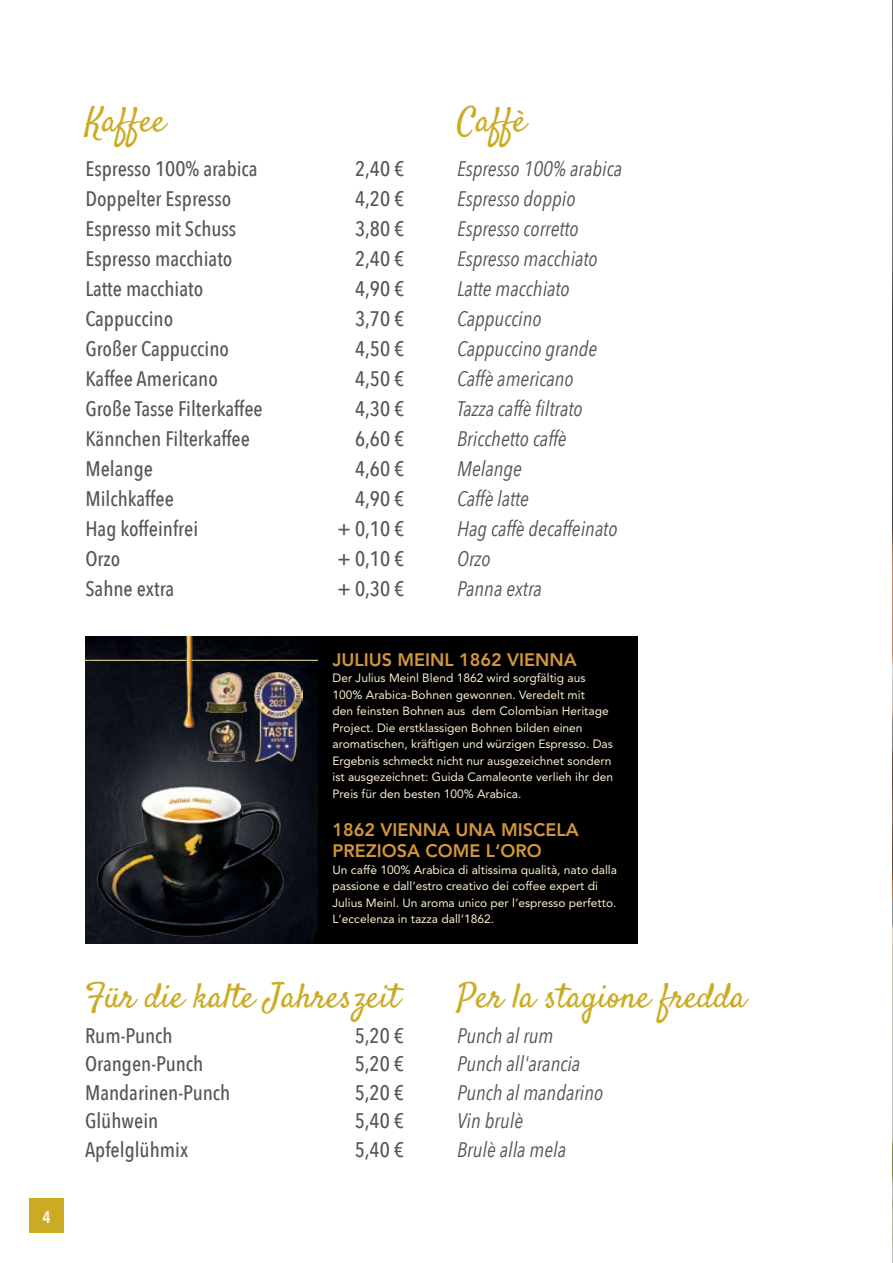
<style>
.page{position:relative;width:893px;height:1263px;background:#fff}
.page>*{position:absolute;margin:0;border:0;box-sizing:border-box;transform-origin:0 0}
.t1{font:34.5px "Satisfy";color:#ccab24}
.t2{font:500 21px "Avenir Next Condensed";color:#565655}
.t3{font:italic 21px/30px "Avenir Next Condensed";color:#565655}
.t4{font:800 18px/21.6px "Avenir LT Std";color:#d3963b}
.t5{font:600 16.5px "Avenir Next Condensed";color:#fff}
.t6{font:12px/16.5px "Avenir LT Std";color:#fdeecf}
</style>
<div class="page">
<div style="left:30px;top:1198px;width:34px;height:34px;background:#ccab24"></div>
<img style="left:892px;top:0;width:1px;height:1263px">
<div style="left:85px;top:637px;width:553px;height:307px;background:#000"></div>
<img style="left:85px;top:637px;width:226px;height:23px">
<svg style="left:85px;top:660px;width:232px;height:284px"></svg>
<img style="left:254px;top:670px;width:48px;height:91px">
<img style="left:205px;top:672px;width:41px;height:41px">
<img style="left:207px;top:720px;width:38px;height:41px">
<h3 class="t5" style="left:43px;top:1203px;width:10px">4</h3>
<h1 class="t1" style="left:85px;top:98px;width:82px">Kaffee</h1>
<h2 class="t2" style="left:85px;top:156px;width:174px">Espresso 100% arabica</h2>
<h2 class="t2" style="left:355px;top:156px;width:51px">2,40 €</h2>
<h2 class="t2" style="left:85px;top:186px;width:147px">Doppelter Espresso</h2>
<h2 class="t2" style="left:355px;top:186px;width:51px">4,20 €</h2>
<h2 class="t2" style="left:85px;top:216px;width:152px">Espresso mit Schuss</h2>
<h2 class="t2" style="left:355px;top:216px;width:51px">3,80 €</h2>
<h2 class="t2" style="left:85px;top:246px;width:149px">Espresso macchiato</h2>
<h2 class="t2" style="left:355px;top:246px;width:51px">2,40 €</h2>
<h2 class="t2" style="left:85px;top:276px;width:119px">Latte macchiato</h2>
<h2 class="t2" style="left:355px;top:276px;width:51px">4,90 €</h2>
<h2 class="t2" style="left:85px;top:306px;width:89px">Cappuccino</h2>
<h2 class="t2" style="left:355px;top:306px;width:51px">3,70 €</h2>
<h2 class="t2" style="left:85px;top:336px;width:145px">Großer Cappuccino</h2>
<h2 class="t2" style="left:355px;top:336px;width:51px">4,50 €</h2>
<h2 class="t2" style="left:85px;top:366px;width:134px">Kaffee Americano</h2>
<h2 class="t2" style="left:355px;top:366px;width:51px">4,50 €</h2>
<h2 class="t2" style="left:85px;top:396px;width:179px">Große Tasse Filterkaffee</h2>
<h2 class="t2" style="left:355px;top:396px;width:51px">4,30 €</h2>
<h2 class="t2" style="left:85px;top:426px;width:166px">Kännchen Filterkaffee</h2>
<h2 class="t2" style="left:355px;top:426px;width:51px">6,60 €</h2>
<h2 class="t2" style="left:85px;top:456px;width:69px">Melange</h2>
<h2 class="t2" style="left:355px;top:456px;width:51px">4,60 €</h2>
<h2 class="t2" style="left:85px;top:486px;width:90px">Milchkaffee</h2>
<h2 class="t2" style="left:355px;top:486px;width:51px">4,90 €</h2>
<h2 class="t2" style="left:85px;top:516px;width:114px">Hag koffeinfrei</h2>
<h2 class="t2" style="left:337px;top:516px;width:69px">+ 0,10 €</h2>
<h2 class="t2" style="left:85px;top:546px;width:36px">Orzo</h2>
<h2 class="t2" style="left:337px;top:546px;width:69px">+ 0,10 €</h2>
<h2 class="t2" style="left:85px;top:576px;width:90px">Sahne extra</h2>
<h2 class="t2" style="left:337px;top:576px;width:69px">+ 0,30 €</h2>
<h1 class="t1" style="left:457px;top:98px;width:71px">Caffè</h1>
<p class="t3" style="left:457px;top:153px;width:166px">Espresso 100% arabica<br>Espresso doppio<br>Espresso corretto<br>Espresso macchiato<br>Latte macchiato<br>Cappuccino<br>Cappuccino grande<br>Caffè americano<br>Tazza caffè filtrato<br>Bricchetto caffè<br>Melange<br>Caffè latte<br>Hag caffè decaffeinato<br>Orzo<br>Panna extra</p>
<h3 class="t4" style="left:333px;top:648px;width:246px">JULIUS MEINL 1862 VIENNA</h3>
<p class="t6" style="left:333px;top:670px;width:282px">Der Julius Meinl Blend 1862 wird sorgfältig aus 100% Arabica-Bohnen gewonnen. Veredelt mit<br>den feinsten Bohnen aus dem Colombian Heritage Project. Die erstklassigen Bohnen bilden einen aromatischen, kräftigen und würzigen Espresso. Das Ergebnis schmeckt nicht nur ausgezeichnet sondern ist ausgezeichnet: Guida Camaleonte verlieh ihr den Preis für den besten 100% Arabica.</p>
<h3 class="t4" style="left:333px;top:819px;width:248px">1862 VIENNA UNA MISCELA<br>PREZIOSA COME L‘ORO</h3>
<p class="t6" style="left:333px;top:861px;width:286px">Un caffè 100% Arabica di altissima qualità, nato dalla passione e dall‘estro creativo dei coffee expert di Julius Meinl. Un aroma unico per l‘espresso perfetto.<br>L‘eccelenza in tazza dall‘1862.</p>
<h1 class="t1" style="left:85px;top:974px;width:316px">Für die kalte Jahreszeit</h1>
<h2 class="t2" style="left:85px;top:1023px;width:89px">Rum-Punch</h2>
<h2 class="t2" style="left:355px;top:1023px;width:51px">5,20 €</h2>
<h2 class="t2" style="left:85px;top:1051px;width:120px">Orangen-Punch</h2>
<h2 class="t2" style="left:355px;top:1051px;width:51px">5,20 €</h2>
<h2 class="t2" style="left:85px;top:1080px;width:147px">Mandarinen-Punch</h2>
<h2 class="t2" style="left:355px;top:1080px;width:51px">5,20 €</h2>
<h2 class="t2" style="left:85px;top:1108px;width:75px">Glühwein</h2>
<h2 class="t2" style="left:355px;top:1108px;width:51px">5,40 €</h2>
<h2 class="t2" style="left:85px;top:1137px;width:105px">Apfelglühmix</h2>
<h2 class="t2" style="left:355px;top:1137px;width:51px">5,40 €</h2>
<h1 class="t1" style="left:457px;top:974px;width:291px">Per la stagione fredda</h1>
<h2 class="t3" style="left:457px;top:1021px;width:148px;line-height:28.5px">Punch al rum<br>Punch all'arancia<br>Punch al mandarino<br>Vin brulè<br>Brulè alla mela</h2>
</div>
